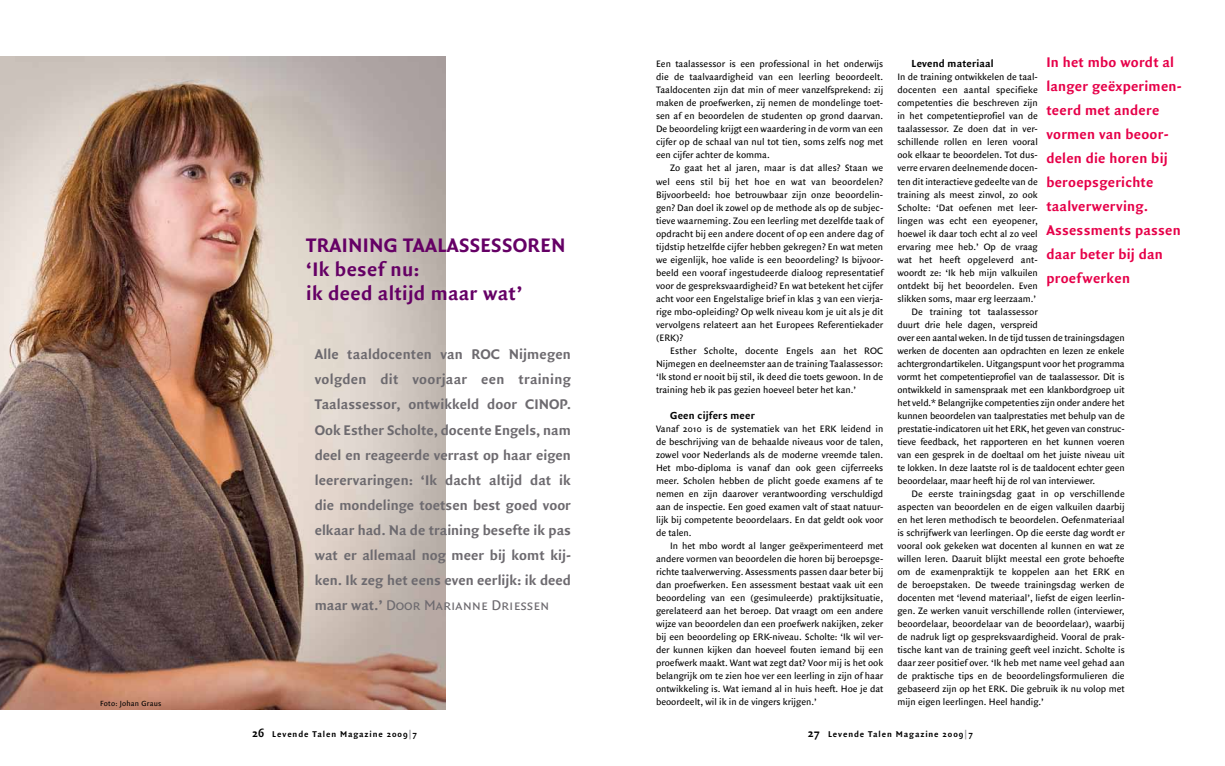
<style>
.page{position:relative;width:1225px;height:766px;background:#fff}
.page>*{position:absolute;margin:0;border:0;box-sizing:border-box;transform-origin:0 0}
.t1{font:700 21px/24px "Quadraat Sans";letter-spacing:.015em;color:#650065}
.t2{font:700 15px/25px "Quadraat Sans";color:#6d6a6f;text-align:justify}
.t3{font:700 15px/24px "Quadraat Sans";letter-spacing:.015em;color:#e60049}
.t4{font:15px "Quadraat Sans Caps";color:#6d6a6f}
.t5{font:700 11px "Quadraat Sans";letter-spacing:.015em;color:#000}
.t6{font:10px/13px "Quadraat Sans";color:#000;text-align:justify}
.t7{font:700 9px "Quadraat Sans";letter-spacing:.1em;color:#000}
.t8{font:8px "Quadraat Sans";letter-spacing:.025em;color:#000}
.s1{font-family:"Quadraat Sans";font-weight:700}
.s2{font-size:12px}
.s3{color:#959499}
</style>
<div class="page">
<img style="left:0;top:57px;width:446px;height:652px">
<p class="t8" style="left:100px;top:698px;width:63px">Foto: Johan Graus</p>
<h1 class="t1" style="left:306px;top:234px;width:261px">TRAINING TAALASSESSOREN ‘Ik besef nu:<br>ik deed altijd maar wat’</h1>
<p class="t2" style="left:315px;top:342px;width:258px">Alle taaldocenten van ROC Nijmegen volgden dit voorjaar een training Taalassessor, ontwikkeld door CINOP.<br>Ook Esther Scholte, docente Engels, nam deel en reageerde verrast op haar eigen leerervaringen: ‘Ik dacht altijd dat ik die mondelinge toetsen best goed voor elkaar had. Na de training besefte ik pas wat er allemaal nog meer bij komt kij&shy;ken. Ik zeg het eens even eerlijk: ik deed</p>
<h2 class="t4" style="left:315px;top:596px;width:236px"><span class="s1">maar wat.’</span> Door Marianne Driessen</h2>
<p class="t6" style="left:656px;top:58px;width:229px">Een taalassessor is een professional in het onderwijs die de taalvaardigheid van een leerling beoordeelt.<br>Taaldocenten zijn dat min of meer vanzelfsprekend: zij maken de proefwerken, zij nemen de mondelinge toet&shy;sen af en beoordelen de studenten op grond daarvan.<br>De beoordeling krijgt een waardering in de vorm van een cijfer op de schaal van nul tot tien, soms zelfs nog met een cijfer achter de komma.</p>
<p class="t6" style="left:656px;top:162px;width:229px;text-indent:14px">Zo gaat het al jaren, maar is dat alles? Staan we wel eens stil bij het hoe en wat van beoordelen?<br>Bijvoorbeeld: hoe betrouwbaar zijn onze beoordelin&shy;gen? Dan doel ik zowel op de methode als op de subjec&shy;tieve waarneming. Zou een leerling met dezelfde taak of opdracht bij een andere docent of op een andere dag of tijdstip hetzelfde cijfer hebben gekregen? En wat meten we eigenlijk, hoe valide is een beoordeling? Is bijvoor&shy;beeld een vooraf ingestudeerde dialoog representatief voor de gespreksvaardigheid? En wat betekent het cijfer acht voor een Engelstalige brief in klas 3 van een vierja&shy;rige mbo-opleiding? Op welk niveau kom je uit als je dit vervolgens relateert aan het Europees Referentiekader (ERK)?</p>
<p class="t6" style="left:656px;top:344px;width:229px;text-indent:14px">Esther Scholte, docente Engels aan het ROC Nijmegen en deelneemster aan de training Taalassessor: ‘Ik stond er nooit bij stil, ik deed die toets gewoon. In de training heb ik pas gezien hoeveel beter het kan.’</p>
<p class="t5" style="left:670px;top:409px;width:86px">Geen cijfers meer</p>
<p class="t6" style="left:656px;top:422px;width:229px">Vanaf 2010 is de systematiek van het ERK leidend in de beschrijving van de behaalde niveaus voor de talen, zowel voor Nederlands als de moderne vreemde talen.<br>Het mbo-diploma is vanaf dan ook geen cijferreeks meer. Scholen hebben de plicht goede examens af te nemen en zijn daarover verantwoording verschuldigd aan de inspectie. Een goed examen valt of staat natuur&shy;lijk bij competente beoordelaars. En dat geldt ook voor de talen.</p>
<p class="t6" style="left:656px;top:539px;width:229px;text-indent:14px">In het mbo wordt al langer geëxperimenteerd met andere vormen van beoordelen die horen bij beroepsge&shy;richte taalverwerving. Assessments passen daar beter bij dan proefwerken. Een assessment bestaat vaak uit een beoordeling van een (gesimuleerde) praktijksituatie, gerelateerd aan het beroep. Dat vraagt om een andere wijze van beoordelen dan een proefwerk nakijken, zeker bij een beoordeling op ERK-niveau. Scholte: ‘Ik wil ver&shy;der kunnen kijken dan hoeveel fouten iemand bij een proefwerk maakt. Want wat zegt dat? Voor mij is het ook belangrijk om te zien hoe ver een leerling in zijn of haar ontwikkeling is. Wat iemand al in huis heeft. Hoe je dat beoordeelt, wil ik in de vingers krijgen.’</p>
<h2 class="t3" style="left:1046px;top:51px;width:137px">In het mbo wordt al langer geëxperimen&shy;teerd met andere vormen van beoor&shy;delen die horen bij beroepsgerichte taalverwerving.<br>Assessments passen daar beter bij dan proefwerken</h2>
<p class="t5" style="left:911px;top:58px;width:83px">Levend materiaal</p>
<p class="t6" style="left:897px;top:71px;width:142px">In de training ontwikkelen de taal-</p>
<p class="t6" style="left:897px;top:84px;width:142px">docenten een aantal specifieke</p>
<p class="t6" style="left:897px;top:97px;width:142px">competenties die beschreven zijn</p>
<p class="t6" style="left:897px;top:110px;width:142px">in het competentieprofiel van de</p>
<p class="t6" style="left:897px;top:123px;width:142px">taalassessor. Ze doen dat in ver-</p>
<p class="t6" style="left:897px;top:136px;width:142px">schillende rollen en leren vooral</p>
<p class="t6" style="left:897px;top:149px;width:142px">ook elkaar te beoordelen. Tot dus-</p>
<p class="t6" style="left:897px;top:162px;width:142px">verre ervaren deelnemende docen-</p>
<p class="t6" style="left:897px;top:175px;width:142px">ten dit interactieve gedeelte van de</p>
<p class="t6" style="left:897px;top:188px;width:142px">training als meest zinvol, zo ook</p>
<p class="t6" style="left:897px;top:201px;width:142px">Scholte: ‘Dat oefenen met leer-</p>
<p class="t6" style="left:897px;top:214px;width:142px">lingen was echt een eyeopener,</p>
<p class="t6" style="left:897px;top:227px;width:142px">hoewel ik daar toch echt al zo veel</p>
<p class="t6" style="left:897px;top:240px;width:142px">ervaring mee heb.’ Op de vraag</p>
<p class="t6" style="left:897px;top:253px;width:142px">wat het heeft opgeleverd ant-</p>
<p class="t6" style="left:897px;top:266px;width:142px">woordt ze: ‘Ik heb mijn valkuilen</p>
<p class="t6" style="left:897px;top:279px;width:142px">ontdekt bij het beoordelen. Even</p>
<p class="t6" style="left:897px;top:292px;width:140px">slikken soms, maar erg leerzaam.’</p>
<p class="t6" style="left:911px;top:305px;width:128px">De training tot taalassessor</p>
<p class="t6" style="left:897px;top:318px;width:142px">duurt drie hele dagen, verspreid</p>
<p class="t6" style="left:897px;top:331px;width:229px">over een aantal weken. In de tijd tussen de trainingsdagen</p>
<p class="t6" style="left:897px;top:344px;width:229px">werken de docenten aan opdrachten en lezen ze enkele</p>
<p class="t6" style="left:897px;top:357px;width:229px">achtergrondartikelen. Uitgangspunt voor het programma</p>
<p class="t6" style="left:897px;top:370px;width:229px">vormt het competentieprofiel van de taalassessor. Dit is</p>
<p class="t6" style="left:897px;top:383px;width:229px">ontwikkeld in samenspraak met een klankbordgroep uit</p>
<p class="t6" style="left:897px;top:396px;width:229px">het veld.* Belangrijke competenties zijn onder andere het</p>
<p class="t6" style="left:897px;top:409px;width:229px">kunnen beoordelen van taalprestaties met behulp van de</p>
<p class="t6" style="left:897px;top:422px;width:229px">prestatie-indicatoren uit het ERK, het geven van construc-</p>
<p class="t6" style="left:897px;top:435px;width:229px">tieve feedback, het rapporteren en het kunnen voeren</p>
<p class="t6" style="left:897px;top:448px;width:229px">van een gesprek in de doeltaal om het juiste niveau uit</p>
<p class="t6" style="left:897px;top:461px;width:229px">te lokken. In deze laatste rol is de taaldocent echter geen</p>
<p class="t6" style="left:897px;top:474px;width:199px">beoordelaar, maar heeft hij de rol van interviewer.</p>
<p class="t6" style="left:911px;top:487px;width:215px">De eerste trainingsdag gaat in op verschillende</p>
<p class="t6" style="left:897px;top:500px;width:229px">aspecten van beoordelen en de eigen valkuilen daarbij</p>
<p class="t6" style="left:897px;top:513px;width:229px">en het leren methodisch te beoordelen. Oefenmateriaal</p>
<p class="t6" style="left:897px;top:526px;width:229px">is schrijfwerk van leerlingen. Op die eerste dag wordt er</p>
<p class="t6" style="left:897px;top:539px;width:229px">vooral ook gekeken wat docenten al kunnen en wat ze</p>
<p class="t6" style="left:897px;top:552px;width:229px">willen leren. Daaruit blijkt meestal een grote behoefte</p>
<p class="t6" style="left:897px;top:565px;width:229px">om de examenpraktijk te koppelen aan het ERK en</p>
<p class="t6" style="left:897px;top:578px;width:229px">de beroepstaken. De tweede trainingsdag werken de</p>
<p class="t6" style="left:897px;top:591px;width:229px">docenten met ‘levend materiaal’, liefst de eigen leerlin-</p>
<p class="t6" style="left:897px;top:604px;width:229px">gen. Ze werken vanuit verschillende rollen (interviewer,</p>
<p class="t6" style="left:897px;top:617px;width:229px">beoordelaar, beoordelaar van de beoordelaar), waarbij</p>
<p class="t6" style="left:897px;top:630px;width:229px">de nadruk ligt op gespreksvaardigheid. Vooral de prak-</p>
<p class="t6" style="left:897px;top:643px;width:229px">tische kant van de training geeft veel inzicht. Scholte is</p>
<p class="t6" style="left:897px;top:656px;width:229px">daar zeer positief over. ‘Ik heb met name veel gehad aan</p>
<p class="t6" style="left:897px;top:669px;width:229px">de praktische tips en de beoordelingsformulieren die</p>
<p class="t6" style="left:897px;top:682px;width:229px">gebaseerd zijn op het ERK. Die gebruik ik nu volop met</p>
<p class="t6" style="left:897px;top:695px;width:148px">mijn eigen leerlingen. Heel handig.’</p>
<p class="t7" style="left:252px;top:729px;width:166px"><span class="s2">26</span> Levende Talen Magazine 2009<span class="s3">|</span>7</p>
<p class="t7" style="left:808px;top:729px;width:166px"><span class="s2">27</span> Levende Talen Magazine 2009<span class="s3">|</span>7</p>
</div>
